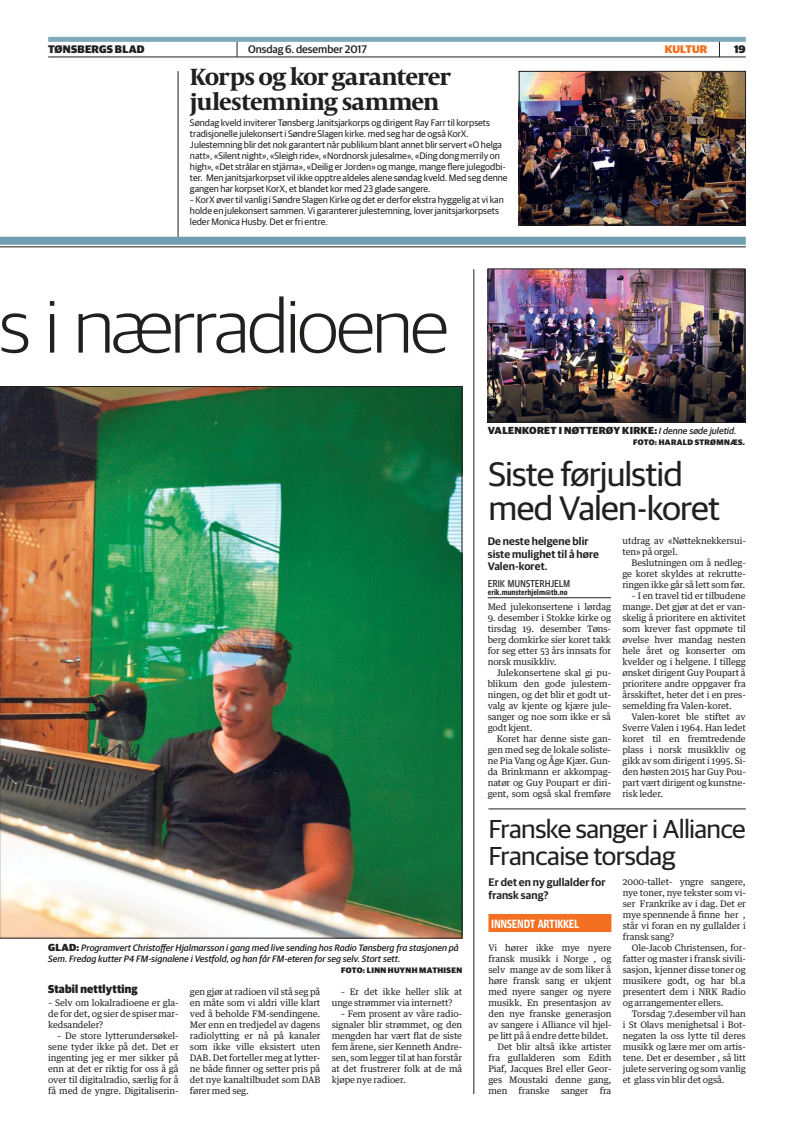
<style>
.page{position:relative;width:794px;height:1134px;background:#fff}
.page>*{position:absolute;margin:0;border:0;box-sizing:border-box;transform-origin:0 0}
.t1{font:300 76px "Guardian Sans";letter-spacing:-.035em;color:#221f1f;scale:1.05 1}
.t2{font:34px/34px "Guardian Sans";letter-spacing:-.025em;color:#221f1f;scale:1.05 1}
.t3{font:26px/27px "Guardian Sans";letter-spacing:-.025em;color:#221f1f;scale:1.05 1}
.t4{font:700 24px/25px "Capitolium News 2";letter-spacing:-.04em;color:#221f1f}
.t5{font:700 12px "Guardian Agate Sans 4 D";letter-spacing:-.03em;color:#fff;scale:.9 1}
.t6{font:900 11.5px "Guardian Sans";letter-spacing:.015em;color:#221f1f;scale:.95 1}
.t7{font:600 11px/12.5px "Guardian Sans";letter-spacing:.01em;color:#221f1f}
.t8{font:500 11px "Guardian Sans";color:#221f1f}
.t9{font:900 11px "Guardian Sans";letter-spacing:.02em;color:#221f1f}
.t10{font:900 11px "Guardian Sans";letter-spacing:.01em;color:#f36f21}
.t11{font:900 10.2px "Guardian Sans";letter-spacing:.03em;color:#221f1f}
.t12{font:10px "Guardian Agate Sans 4 D";letter-spacing:-.03em;color:#221f1f;scale:.95 1}
.t13{font:9.5px/11px "Guardian Sans";color:#221f1f}
.t14{font:italic 500 9.3px/11px "Guardian Sans";letter-spacing:.005em;color:#221f1f}
.t15{font:9px/11px "Guardian Text Egyp";letter-spacing:-.01em;color:#221f1f;text-align:justify}
.t16{font:900 8px "Guardian Sans";letter-spacing:.04em;color:#221f1f}
.t17{font:700 8px "Guardian Agate Sans 4 D";color:#221f1f;scale:.95 1}
.s1{font-weight:900;font-style:normal;font-size:10.2px}
.s2{font-weight:500;font-style:italic;font-size:9.3px}
</style>
<div class="page">
<svg style="left:237px;top:42px;width:1px;height:15px"></svg>
<svg style="left:719px;top:42px;width:1px;height:15px"></svg>
<hr style="left:48px;top:57px;width:698px;height:1px;background:#221f1f">
<div style="left:48px;top:37px;width:698px;height:5px;background:#80a9bc"></div>
<img style="left:521px;top:73px;width:223px;height:150px">
<div style="left:519px;top:71px;width:227px;height:154px;border:1px solid #221f1f"></div>
<hr style="left:178px;top:71px;width:1px;height:171px;background:#221f1f">
<div style="left:0;top:237px;width:746px;height:8px;background:#6f9db2"></div>
<hr style="left:0;top:247px;width:746px;height:1px;background:#221f1f">
<hr style="left:473px;top:269px;width:1px;height:825px;background:#221f1f">
<hr style="left:488px;top:597px;width:123px;height:1px;background:#221f1f">
<img style="left:490px;top:271px;width:253px;height:150px">
<div style="left:488px;top:269px;width:257px;height:154px;border:1px solid #221f1f"></div>
<img style="left:0;top:386px;width:462px;height:552px">
<div style="left:488px;top:914px;width:123px;height:18px;background:#f36f21"></div>
<hr style="left:488px;top:809px;width:258px;height:1px;background:#221f1f">
<p class="t9" style="left:48px;top:45px;width:98px">TØNSBERGS BLAD</p>
<p class="t8" style="left:248px;top:45px;width:120px">Onsdag 6. desember 2017</p>
<p class="t10" style="left:665px;top:45px;width:44px">KULTUR</p>
<p class="t9" style="left:734px;top:45px;width:13px">19</p>
<h3 class="t4" style="left:190px;top:66px;width:262px">Korps og kor garanterer julestemning sammen</h3>
<p class="t13" style="left:190px;top:118px;width:319px">Søndag kveld inviterer Tønsberg Janitsjarkorps og dirigent Ray Farr til korpsets tradisjonelle julekonsert i Søndre Slagen kirke. med seg har de også KorX.<br>Julestemning blir det nok garantert når publikum blant annet blir servert «O helga natt», «Silent night», «Sleigh ride», «Nordnorsk julesalme», «Ding dong merrily on high», «Det strålar en stjärna», «Deilig er Jorden» og mange, mange flere julegodbi&shy;ter. Men janitsjarkorpset vil ikke opptre aldeles alene søndag kveld. Med seg denne gangen har korpset KorX, et blandet kor med 23 glade sangere.</p>
<p class="t13" style="left:190px;top:195px;width:315px">– KorX øver til vanlig i Søndre Slagen Kirke og det er derfor ekstra hyggelig at vi kan holde en julekonsert sammen. Vi garanterer julestemning, lover janitsjarkorpsets leder Monica Husby. Det er fri entre.</p>
<h1 class="t1" style="left:-1px;top:296px;width:429px">s i nærradioene</h1>
<p class="t14" style="left:48px;top:943px;width:412px"><span class="s1">GLAD:</span> Programvert Christoffer Hjalmarsson i gang med live sending hos Radio Tønsberg fra stasjonen på<br>Sem. Fredag kutter P4 FM-signalene i Vestfold, og han får FM-eteren for seg selv. Stort sett.</p>
<p class="t16" style="left:341px;top:967px;width:122px">FOTO: LINN HUYNH MATHISEN</p>
<p class="t6" style="left:48px;top:984px;width:96px">Stabil nettlytting</p>
<p class="t15" style="left:48px;top:997px;width:132px">– Selv om lokalradioene er gla&shy;de for det, og sier de spiser mar&shy;kedsandeler?</p>
<p class="t15" style="left:48px;top:1030px;width:132px;text-indent:9px">– De store lytterundersøkel&shy;sene tyder ikke på det. Det er ingenting jeg er mer sikker på enn at det er riktig for oss å gå over til digitalradio, særlig for å få med de yngre. Digitaliserin-</p>
<p class="t15" style="left:190px;top:986px;width:132px">gen gjør at radioen vil stå seg på en måte som vi aldri ville klart ved å beholde FM-sendingene.<br>Mer enn en tredjedel av dagens radiolytting er nå på kanaler som ikke ville eksistert uten DAB. Det forteller meg at lytter&shy;ne både finner og setter pris på det nye kanaltilbudet som DAB fører med seg.</p>
<p class="t15" style="left:332px;top:986px;width:132px;text-indent:9px">– Er det ikke heller slik at unge strømmer via internett?</p>
<p class="t15" style="left:332px;top:1008px;width:132px;text-indent:9px">– Fem prosent av våre radio&shy;signaler blir strømmet, og den mengden har vært flat de siste fem årene, sier Kenneth Andre&shy;sen, som legger til at han forstår at det frustrerer folk at de må kjøpe nye radioer.</p>
<p class="t11" style="left:488px;top:427px;width:250px">VALENKORET I NØTTERØY KIRKE: <span class="s2">I denne søde juletid.</span></p>
<p class="t16" style="left:633px;top:439px;width:113px">FOTO: HARALD STRØMNÆS.</p>
<h2 class="t2" style="left:488px;top:460px;width:222px">Siste førjulstid med Valen-koret</h2>
<p class="t7" style="left:488px;top:536px;width:113px">De neste helgene blir siste mulighet til å høre<br>Valen-koret.</p>
<p class="t12" style="left:488px;top:577px;width:88px">ERIK MUNSTERHJELM</p>
<p class="t17" style="left:488px;top:589px;width:86px">erik.munsterhjelm@tb.no</p>
<p class="t15" style="left:488px;top:601px;width:125px">Med julekonsertene i lørdag</p>
<p class="t15" style="left:488px;top:612px;width:125px">9. desember i Stokke kirke og tirsdag 19. desember Tøns&shy;berg domkirke sier koret takk for seg etter 53 års innsats for norsk musikkliv.</p>
<p class="t15" style="left:488px;top:667px;width:125px;text-indent:9px">Julekonsertene skal gi pu&shy;blikum den gode julestem&shy;ningen, og det blir et godt ut&shy;valg av kjente og kjære jule&shy;sanger og noe som ikke er så godt kjent.</p>
<p class="t15" style="left:488px;top:733px;width:125px;text-indent:9px">Koret har denne siste gan&shy;gen med seg de lokale soliste&shy;ne Pia Vang og Åge Kjær. Gun&shy;da Brinkmann er akkompag&shy;natør og Guy Poupart er diri&shy;gent, som også skal fremføre</p>
<p class="t15" style="left:622px;top:535px;width:125px">utdrag av «Nøtteknekkersui&shy;ten» på orgel.</p>
<p class="t15" style="left:622px;top:557px;width:125px;text-indent:9px">Beslutningen om å nedleg&shy;ge koret skyldes at rekrutte&shy;ringen ikke går så lett som før.</p>
<p class="t15" style="left:622px;top:590px;width:125px;text-indent:9px">– I en travel tid er tilbudene mange. Det gjør at det er van&shy;skelig å prioritere en aktivitet som krever fast oppmøte til øvelse hver mandag nesten hele året og konserter om kvelder og i helgene. I tillegg ønsket dirigent Guy Poupart å prioritere andre oppgaver fra årsskiftet, heter det i en pres&shy;semelding fra Valen-koret.</p>
<p class="t15" style="left:622px;top:711px;width:125px;text-indent:9px">Valen-koret ble stiftet av Sverre Valen i 1964. Han ledet koret til en fremtredende plass i norsk musikkliv og gikk av som dirigent i 1995. Si&shy;den høsten 2015 har Guy Pou&shy;part vært dirigent og kunstne&shy;risk leder.</p>
<h3 class="t3" style="left:488px;top:818px;width:246px">Franske sanger i Alliance<br>Francaise torsdag</h3>
<p class="t7" style="left:488px;top:877px;width:119px">Er det en ny gullalder for fransk sang?</p>
<h3 class="t5" style="left:491px;top:919px;width:99px">INNSENDT ARTIKKEL</h3>
<p class="t15" style="left:488px;top:942px;width:124px">Vi hører ikke mye nyere</p>
<p class="t15" style="left:488px;top:953px;width:124px">fransk musikk i Norge , og</p>
<p class="t15" style="left:488px;top:964px;width:124px">selv mange av de som liker å</p>
<p class="t15" style="left:488px;top:975px;width:124px">høre fransk sang er ukjent</p>
<p class="t15" style="left:488px;top:986px;width:124px">med nyere sanger og nyere</p>
<p class="t15" style="left:488px;top:997px;width:124px">musikk. En presentasjon av</p>
<p class="t15" style="left:488px;top:1008px;width:124px">den nye franske generasjon</p>
<p class="t15" style="left:488px;top:1019px;width:124px">av sangere i Alliance vil hjel-</p>
<p class="t15" style="left:488px;top:1030px;width:122px">pe litt på å endre dette bildet.</p>
<p class="t15" style="left:497px;top:1041px;width:115px">Det blir altså ikke artister</p>
<p class="t15" style="left:488px;top:1052px;width:124px">fra gullalderen som Edith</p>
<p class="t15" style="left:488px;top:1063px;width:124px">Piaf, Jacques Brel eller Geor-</p>
<p class="t15" style="left:488px;top:1074px;width:124px">ges Moustaki denne gang,</p>
<p class="t15" style="left:488px;top:1085px;width:124px">men franske sanger fra</p>
<p class="t15" style="left:623px;top:876px;width:124px">2000-tallet- yngre sangere, nye toner, nye tekster som vi&shy;ser Frankrike av i dag. Det er mye spennende å finne her , står vi foran en ny gullalder i fransk sang?</p>
<p class="t15" style="left:623px;top:942px;width:124px;text-indent:9px">Ole-Jacob Christensen, for&shy;fatter og master i fransk sivili&shy;sasjon, kjenner disse toner og musikere godt, og har bl.a presentert dem i NRK Radio og arrangementer ellers.</p>
<p class="t15" style="left:623px;top:1008px;width:124px;text-indent:9px">Torsdag 7.desember vil han i St Olavs menighetsal i Bot&shy;negaten la oss lytte til deres musikk og lære mer om artis&shy;tene. Det er desember , så litt julete servering og som vanlig et glass vin blir det også.</p>
</div>
